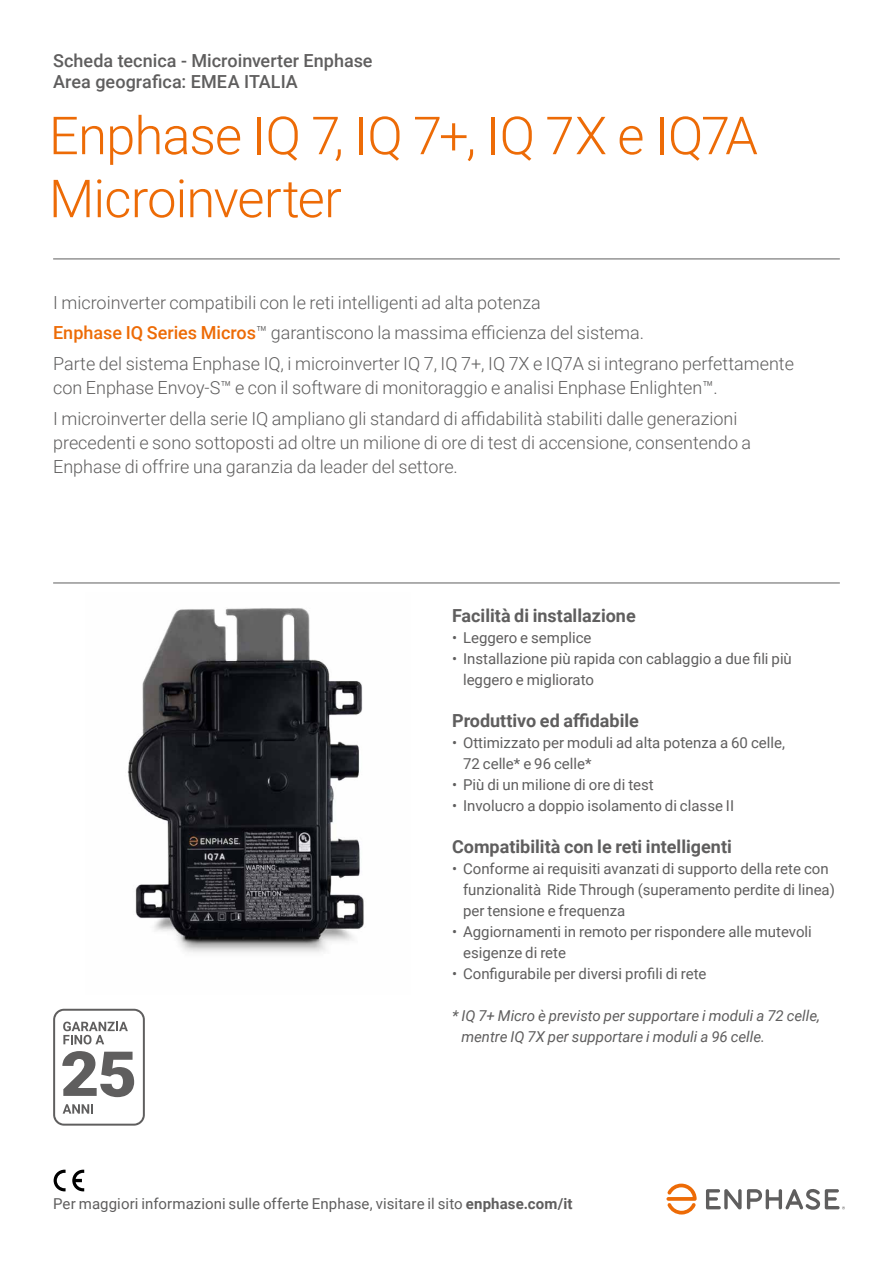
<style>
.page{position:relative;width:893px;height:1263px;background:#fff}
.page>*{position:absolute;margin:0;border:0;box-sizing:border-box;transform-origin:0 0}
.t1{font:300 52.5px/63px "Roboto";letter-spacing:-.015em;color:#ed6b06}
.t2{font:300 18px/30.8px "Roboto";color:#5f5e5e}
.t3{font:700 18px "Roboto";color:#5f5e5e}
.t4{font:500 18px/21.6px "Roboto";color:#5f5e5e}
.t5{font:15px/21px "Roboto";color:#5f5e5e}
.t6{font:italic 15px/21px "Roboto";color:#5f5e5e}
.s1{font-weight:500;color:#ed6b06}
.s2{font-weight:700}
</style>
<div class="page">
<hr style="left:53px;top:259px;width:787px;height:1px;background:#5f5e5e">
<hr style="left:53px;top:583px;width:787px;height:1px;background:#5f5e5e">
<svg style="left:666px;top:1183px;width:31px;height:31px"></svg>
<svg style="left:706px;top:1189px;width:139px;height:21px"></svg>
<svg style="left:53px;top:1009px;width:92px;height:116px"></svg>
<img style="left:127px;top:608px;width:237px;height:345px">
<svg style="left:54px;top:1170px;width:12px;height:21px"></svg>
<svg style="left:72px;top:1170px;width:12px;height:21px"></svg>
<p class="t4" style="left:53px;top:49px;width:321px">Scheda tecnica - Microinverter Enphase<br>Area geografica: EMEA ITALIA</p>
<h1 class="t1" style="left:49px;top:102px;width:711px">Enphase IQ 7, IQ 7+, IQ 7X e IQ7A<br>Microinverter</h1>
<p class="t2" style="left:53px;top:286px;width:742px">I microinverter compatibili con le reti intelligenti ad alta potenza<br><span class="s1">Enphase IQ Series Micros</span>™ garantiscono la massima efficienza del sistema.<br>Parte del sistema Enphase IQ, i microinverter IQ 7, IQ 7+, IQ 7X e IQ7A si integrano perfettamente</p>
<p class="t2" style="left:53px;top:372px;width:686px">con Enphase Envoy-S™ e con il software di monitoraggio e analisi Enphase Enlighten™.<br>I microinverter della serie IQ ampliano gli standard di affidabilità stabiliti dalle generazioni</p>
<p class="t2" style="left:53px;top:430px;width:700px;line-height:24px">precedenti e sono sottoposti ad oltre un milione di ore di test di accensione, consentendo a<br>Enphase di offrire una garanzia da leader del settore.</p>
<p class="t3" style="left:452px;top:603px;width:185px">Facilità di installazione</p>
<p class="t5" style="left:452px;top:626px;width:141px">• Leggero e semplice</p>
<p class="t5" style="left:463px;top:647px;width:330px;text-indent:-11px">• Installazione più rapida con cablaggio a due fili più leggero e migliorato</p>
<p class="t3" style="left:452px;top:708px;width:188px">Produttivo ed affidabile</p>
<p class="t5" style="left:463px;top:731px;width:323px;text-indent:-11px">• Ottimizzato per moduli ad alta potenza a 60 celle,<br>72 celle* e 96 celle*</p>
<p class="t5" style="left:452px;top:773px;width:203px">• Più di un milione di ore di test</p>
<p class="t5" style="left:452px;top:794px;width:284px">• Involucro a doppio isolamento di classe II</p>
<p class="t3" style="left:452px;top:834px;width:281px">Compatibilità con le reti intelligenti</p>
<p class="t5" style="left:463px;top:857px;width:373px;text-indent:-11px">• Conforme ai requisiti avanzati di supporto della rete con funzionalità Ride Through (superamento perdite di linea) per tensione e frequenza</p>
<p class="t5" style="left:463px;top:920px;width:350px;text-indent:-11px">• Aggiornamenti in remoto per rispondere alle mutevoli esigenze di rete</p>
<p class="t5" style="left:452px;top:962px;width:256px">• Configurabile per diversi profili di rete</p>
<p class="t6" style="left:461px;top:1004px;width:360px;text-indent:-9px">* IQ 7+ Micro è previsto per supportare i moduli a 72 celle, mentre IQ 7X per supportare i moduli a 96 celle.</p>
<p class="t5" style="left:53px;top:1192px;width:521px">Per maggiori informazioni sulle offerte Enphase, visitare il sito <span class="s2">enphase.com/it</span></p>
</div>
